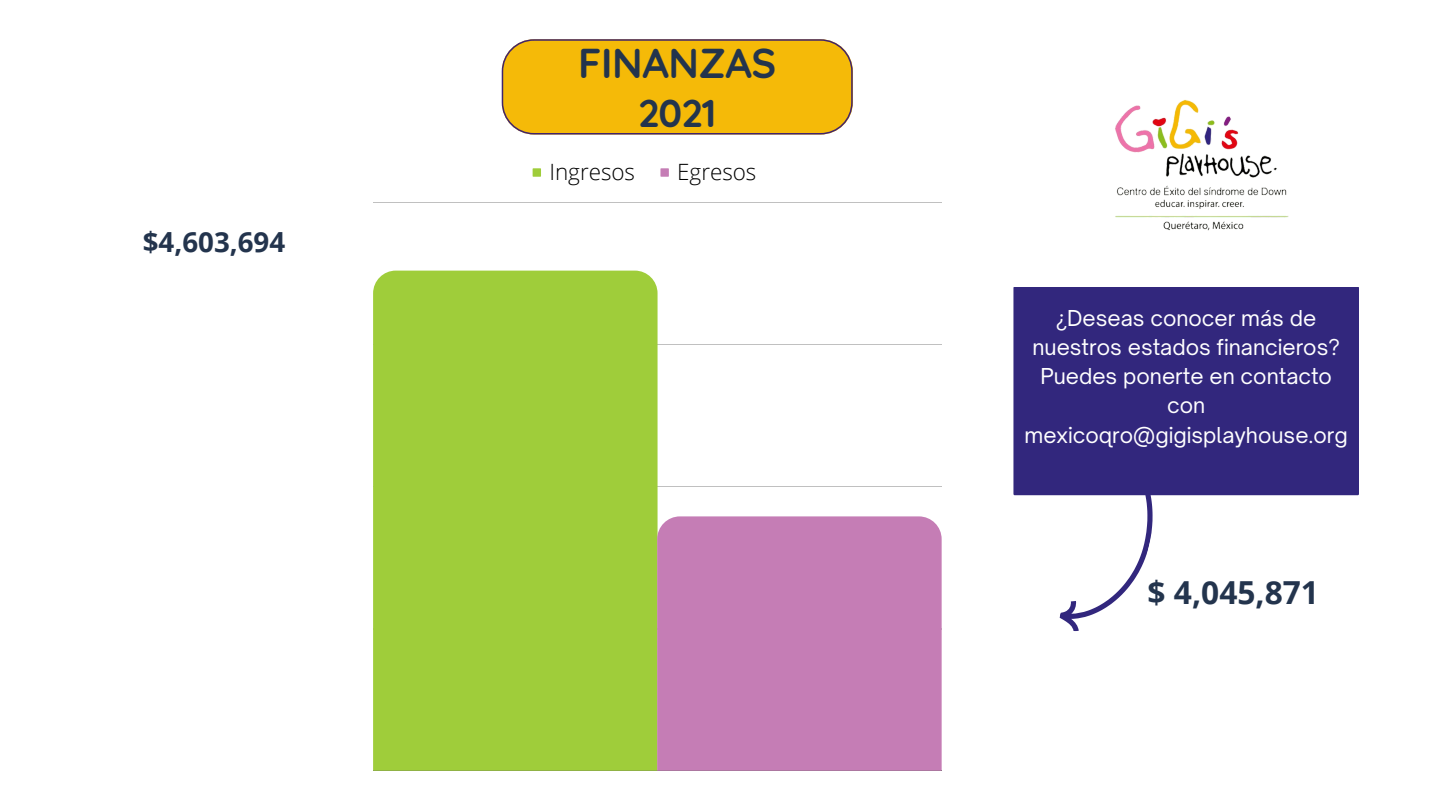
<style>
.page{position:relative;width:1440px;height:810px;background:#fff}
.page>*{position:absolute;margin:0;border:0;box-sizing:border-box;transform-origin:0 0}
.t1{font:700 41.6px "Quicksand";letter-spacing:-.01em;color:#23344d}
.t2{font:700 38.6px "Quicksand";color:#23344d}
.t3{font:700 31.7px "Open Sans";color:#23344d}
.t4{font:700 27.7px "Open Sans";color:#23344d}
.t5{font:300 22.4px "Open Sans";color:#000}
.t6{font:21px/29.2px "Open Sauce One";color:#fff;text-align:center}
</style>
<div class="page">
<div style="left:533px;top:168px;width:8px;height:9px;background:#9fcd3a"></div>
<div style="left:660px;top:168px;width:9px;height:9px;background:#c57db5"></div>
<hr style="left:373px;top:202px;width:568px;height:1px;background:#000">
<hr style="left:373px;top:344px;width:568px;height:1px;background:#000">
<hr style="left:373px;top:486px;width:568px;height:1px;background:#000">
<div style="left:373px;top:271px;width:285px;height:500px;background:#9fcd3a"></div>
<div style="left:657px;top:516px;width:285px;height:255px;background:#c57db5"></div>
<svg style="left:502px;top:39px;width:351px;height:96px;background:#eeb612"></svg>
<img style="left:1115px;top:99px;width:174px;height:132px">
<div style="left:1013px;top:287px;width:346px;height:208px;background:#32277d"></div>
<svg style="left:1057px;top:495px;width:110px;height:137px"></svg>
<h3 class="t4" style="left:143px;top:222px;width:144px">$4,603,694</h3>
<h1 class="t1" style="left:578px;top:37px;width:200px">FINANZAS</h1>
<h2 class="t2" style="left:638px;top:88px;width:79px">2021</h2>
<p class="t5" style="left:549px;top:156px;width:87px">Ingresos</p>
<p class="t5" style="left:677px;top:156px;width:81px">Egresos</p>
<p class="t6" style="left:1025px;top:303px;width:325px">¿Deseas conocer más de nuestros estados financieros?<br>Puedes ponerte en contacto con mexicoqro@gigisplayhouse.org</p>
<h3 class="t3" style="left:1148px;top:570px;width:173px">$ 4,045,871</h3>
</div>
